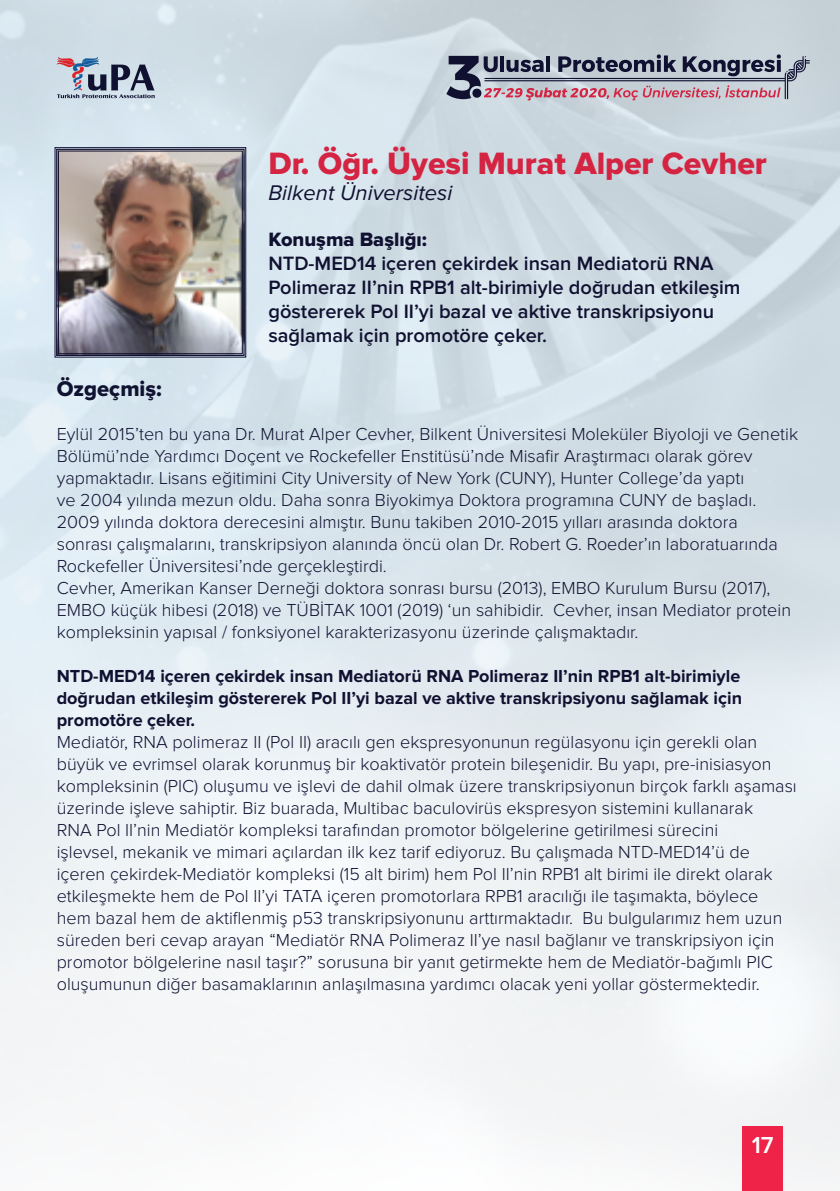
<style>
.page{position:relative;width:840px;height:1191px;background:#fff}
.page>*{position:absolute;margin:0;border:0;box-sizing:border-box;transform-origin:0 0}
.t1{font:32px "Proxima Nova Extrabld";color:#d52342}
.t2{font:600 24px "Proxima Nova";color:#fff}
.t3{font:italic 22px "Proxima Nova";color:#101131}
.t4{font:22px "Proxima Nova Extrabld";color:#101231}
.t5{font:600 20px/24px "Proxima Nova";color:#101131}
.t6{font:20px "Proxima Nova Extrabld";color:#101131}
.t7{font:300 18px/22px "Proxima Nova";color:#101131}
.t8{font:700 18px/22px "Proxima Nova";color:#101131;text-align:justify}
</style>
<div class="page">
<img style="left:0;top:0;width:839px;height:1191px">
<svg style="left:56px;top:57px;width:99px;height:41px;background:#9ca2b3"></svg>
<svg style="left:446px;top:54px;width:363px;height:46px;background:#9b97a6"></svg>
<div style="left:742px;top:1126px;width:40px;height:65px;background:#ee2347"></div>
<img style="left:54px;top:147px;width:192px;height:211px">
<div style="left:56px;top:149px;width:188px;height:207px;border:1px solid #101131"></div>
<div style="left:58px;top:151px;width:184px;height:203px;border:1px solid #101131"></div>
<h1 class="t1" style="left:268px;top:145px;width:499px">Dr. Öğr. Üyesi Murat Alper Cevher</h1>
<p class="t3" style="left:268px;top:181px;width:185px">Bilkent Üniversitesi</p>
<p class="t6" style="left:268px;top:228px;width:160px">Konuşma Başlığı:</p>
<p class="t5" style="left:268px;top:252px;width:473px">NTD-MED14 içeren çekirdek insan Mediatorü RNA Polimeraz II’nin RPB1 alt-birimiyle doğrudan etkileşim göstererek Pol II’yi bazal ve aktive transkripsiyonu sağlamak için promotöre çeker.</p>
<p class="t4" style="left:57px;top:376px;width:106px">Özgeçmiş:</p>
<p class="t7" style="left:57px;top:423px;width:742px">Eylül 2015’ten bu yana Dr. Murat Alper Cevher, Bilkent Üniversitesi Moleküler Biyoloji ve Genetik Bölümü’nde Yardımcı Doçent ve Rockefeller Enstitüsü’nde Misafir Araştırmacı olarak görev yapmaktadır. Lisans eğitimini City University of New York (CUNY), Hunter College’da yaptı<br>ve 2004 yılında mezun oldu. Daha sonra Biyokimya Doktora programına CUNY de başladı.<br>2009 yılında doktora derecesini almıştır. Bunu takiben 2010-2015 yılları arasında doktora<br>sonrası çalışmalarını, transkripsiyon alanında öncü olan Dr. Robert G. Roeder’ın laboratuarında Rockefeller Üniversitesi’nde gerçekleştirdi.<br>Cevher, Amerikan Kanser Derneği doktora sonrası bursu (2013), EMBO Kurulum Bursu (2017), EMBO küçük hibesi (2018) ve TÜBİTAK 1001 (2019) ‘un sahibidir. Cevher, insan Mediator protein kompleksinin yapısal / fonksiyonel karakterizasyonu üzerinde çalışmaktadır.</p>
<p class="t8" style="left:57px;top:665px;width:686px">NTD-MED14 içeren çekirdek insan Mediatorü RNA Polimeraz II’nin RPB1 alt-birimiyle doğrudan etkileşim göstererek Pol II’yi bazal ve aktive transkripsiyonu sağlamak için promotöre çeker.</p>
<p class="t7" style="left:57px;top:731px;width:741px">Mediatör, RNA polimeraz II (Pol II) aracılı gen ekspresyonunun regülasyonu için gerekli olan büyük ve evrimsel olarak korunmuş bir koaktivatör protein bileşenidir. Bu yapı, pre-inisiasyon kompleksinin (PIC) oluşumu ve işlevi de dahil olmak üzere transkripsiyonun birçok farklı aşaması üzerinde işleve sahiptir. Biz buarada, Multibac baculovirüs ekspresyon sistemini kullanarak<br>RNA Pol II’nin Mediatör kompleksi tarafından promotor bölgelerine getirilmesi sürecini<br>işlevsel, mekanik ve mimari açılardan ilk kez tarif ediyoruz. Bu çalışmada NTD-MED14’ü de içeren çekirdek-Mediatör kompleksi (15 alt birim) hem Pol II’nin RPB1 alt birimi ile direkt olarak etkileşmekte hem de Pol II’yi TATA içeren promotorlara RPB1 aracılığı ile taşımakta, böylece hem bazal hem de aktiflenmiş p53 transkripsiyonunu arttırmaktadır. Bu bulgularımız hem uzun süreden beri cevap arayan “Mediatör RNA Polimeraz II’ye nasıl bağlanır ve transkripsiyon için promotor bölgelerine nasıl taşır?” sorusuna bir yanıt getirmekte hem de Mediatör-bağımlı PIC oluşumunun diğer basamaklarının anlaşılmasına yardımcı olacak yeni yollar göstermektedir.</p>
<h2 class="t2" style="left:751px;top:1131px;width:23px">17</h2>
</div>
